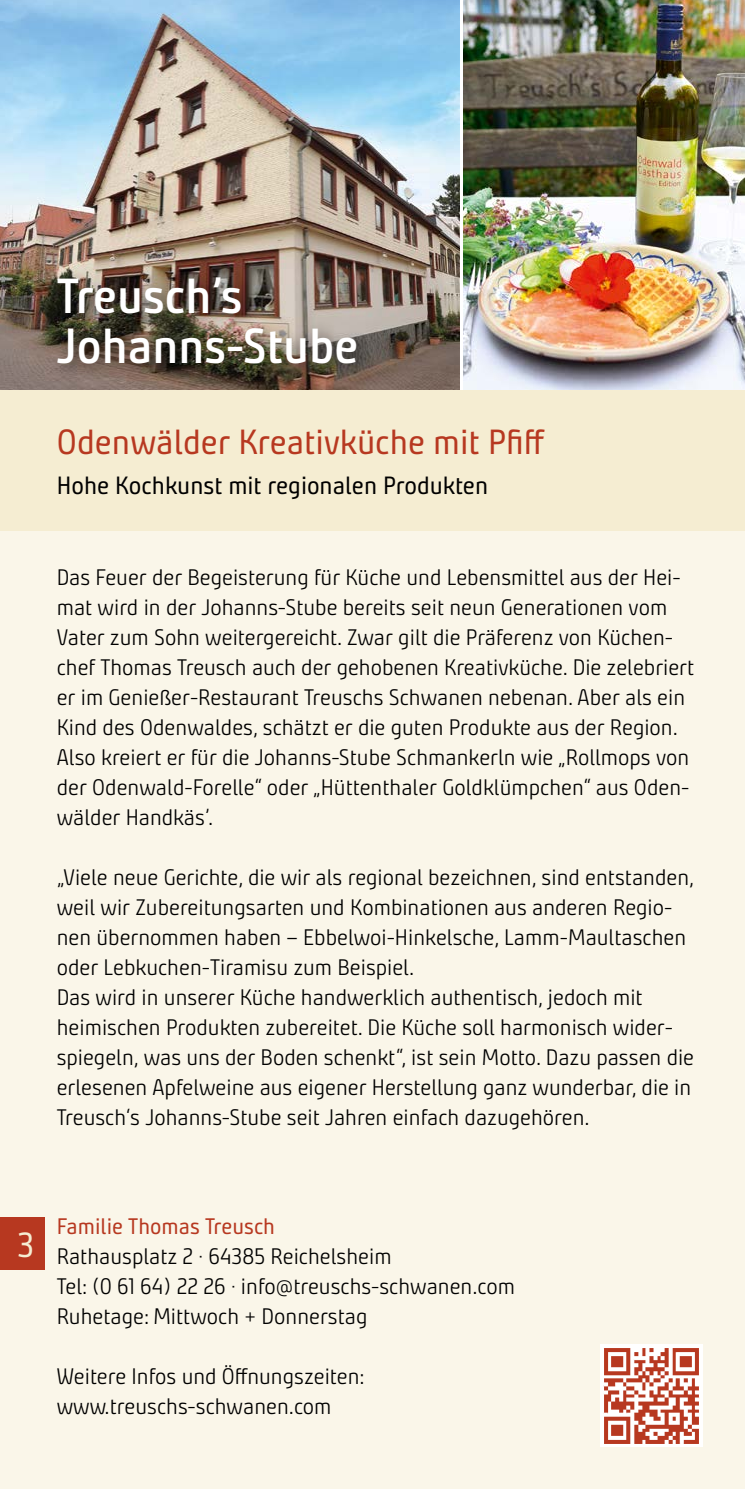
<style>
.page{position:relative;width:745px;height:1489px;background:#fff}
.page>*{position:absolute;margin:0;border:0;box-sizing:border-box;transform-origin:0 0}
.t1{font:700 49.25px/49.2px "Bunday Clean Se";color:#fff}
.t2{font:35px "Bunday Clean";color:#b73820}
.t3{font:35px "Bunday Clean";color:#f5edd2}
.t4{font:25px "Bunday Clean";color:#000}
.t5{font:22.5px/30px "Bunday Clean Se Ligh";color:#000}
.t6{font:22.5px "Bunday Clean";color:#b73820}
</style>
<div class="page">
<div style="left:0;top:390px;width:744px;height:141px;background:#f5edd2"></div>
<div style="left:0;top:531px;width:744px;height:957px;background:#faf6e9"></div>
<div style="left:0;top:1216px;width:45px;height:53px;background:#b73820"></div>
<img style="left:463px;top:0;width:281px;height:390px">
<img style="left:0;top:0;width:459px;height:390px">
<div style="left:48px;top:269px;width:326px;height:112px;background:#000;opacity:.55"></div>
<img style="left:600px;top:1344px;width:102px;height:101px">
<h1 class="t1" style="left:57px;top:271px;width:303px">Treusch’s<br>Johanns-Stube</h1>
<h2 class="t2" style="left:57px;top:420px;width:489px">Odenwälder Kreativküche mit Pfiff</h2>
<p class="t4" style="left:57px;top:470px;width:432px">Hohe Kochkunst mit regionalen Produkten</p>
<p class="t5" style="left:57px;top:562px;width:638px">Das Feuer der Begeisterung für Küche und Lebensmittel aus der Hei&shy;mat wird in der Johanns-Stube bereits seit neun Generationen vom Vater zum Sohn weitergereicht. Zwar gilt die Präferenz von Küchen&shy;chef Thomas Treusch auch der gehobenen Kreativküche. Die zelebriert er im Genießer-Restaurant Treuschs Schwanen nebenan. Aber als ein Kind des Odenwaldes, schätzt er die guten Produkte aus der Region.<br>Also kreiert er für die Johanns-Stube Schmankerln wie „Rollmops von der Odenwald-Forelle“ oder „Hüttenthaler Goldklümpchen“ aus Oden&shy;wälder Handkäs’.</p>
<p class="t5" style="left:57px;top:862px;width:638px">„Viele neue Gerichte, die wir als regional bezeichnen, sind entstanden, weil wir Zubereitungsarten und Kombinationen aus anderen Regio&shy;nen übernommen haben – Ebbelwoi-Hinkelsche, Lamm-Maultaschen oder Lebkuchen-Tiramisu zum Beispiel.<br>Das wird in unserer Küche handwerklich authentisch, jedoch mit heimischen Produkten zubereitet. Die Küche soll harmonisch wider&shy;spiegeln, was uns der Boden schenkt“, ist sein Motto. Dazu passen die erlesenen Apfelweine aus eigener Herstellung ganz wunderbar, die in Treusch‘s Johanns-Stube seit Jahren einfach dazugehören.</p>
<h2 class="t3" style="left:18px;top:1222px;width:18px">3</h2>
<p class="t6" style="left:57px;top:1211px;width:220px">Familie Thomas Treusch</p>
<p class="t5" style="left:57px;top:1240px;width:459px">Rathausplatz 2 · 64385 Reichelsheim<br>Tel: (0 61 64) 22 26 · info@treuschs-schwanen.com<br>Ruhetage: Mittwoch + Donnerstag</p>
<p class="t5" style="left:57px;top:1360px;width:309px">Weitere Infos und Öffnungszeiten: www.treuschs-schwanen.com</p>
</div>
